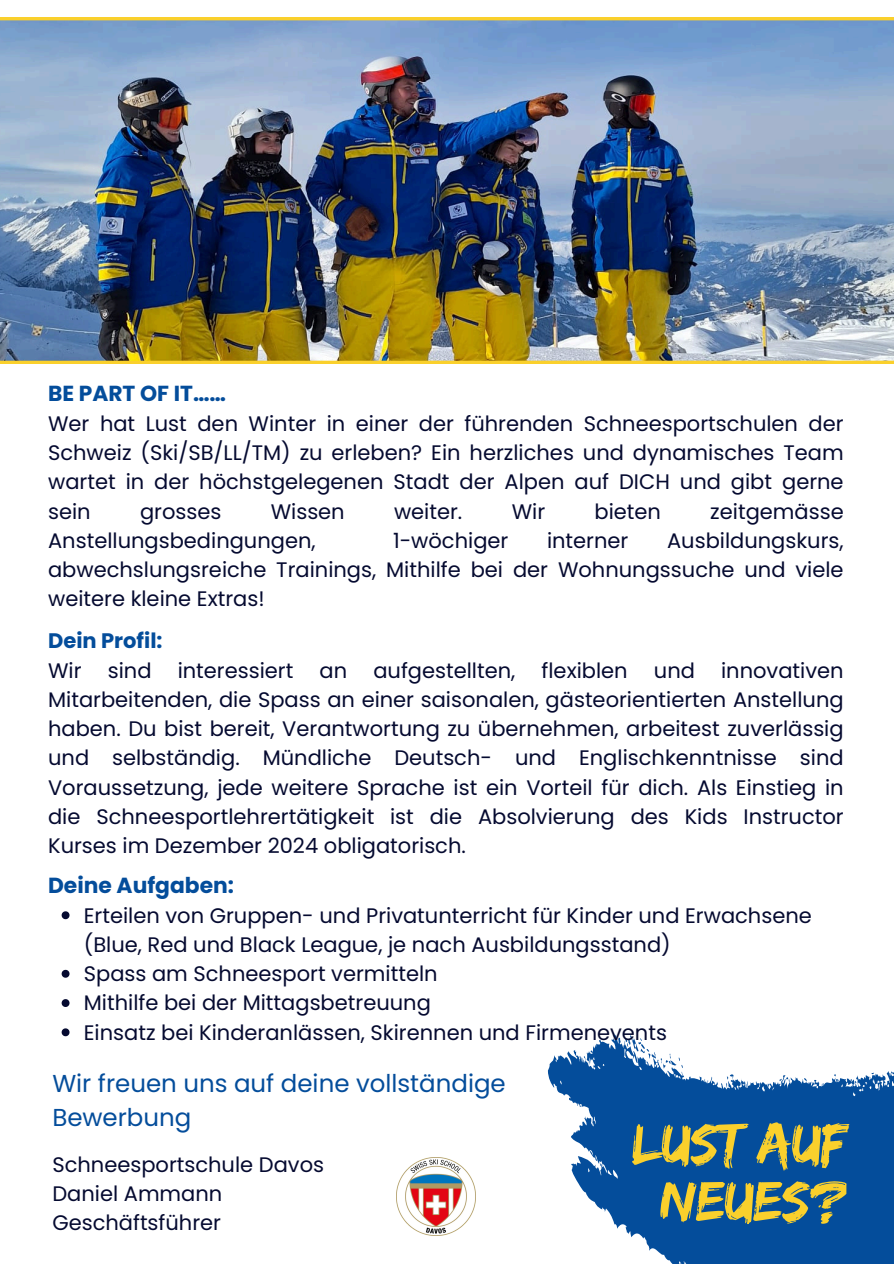
<style>
.page{position:relative;width:894px;height:1264px;background:#fff}
.page>*{position:absolute;margin:0;border:0;box-sizing:border-box;transform-origin:0 0}
.t1{font:58.2px/57.3px "Edo";letter-spacing:-.015em;color:#fad02c;text-align:center}
.t2{font:24.45px/33.8px "Poppins";color:#044d9b}
.t3{font:700 21.75px "Poppins";color:#044d9b}
.t4{font:21px/29.2px "Poppins";color:#050a30;text-align:justify}
.t5{font:700 21px "Poppins";color:#044d9b}
</style>
<div class="page">
<img style="left:0;top:17px;width:893px;height:347px">
<svg style="left:547px;top:1032px;width:346px;height:231px;fill:#044d9b"></svg>
<svg style="left:890px;top:1070px;width:3px;height:6px"></svg>
<svg style="left:851px;top:1079px;width:5px;height:6px"></svg>
<svg style="left:779px;top:1075px;width:9px;height:6px"></svg>
<svg style="left:625px;top:1031px;width:57px;height:37px"></svg>
<svg style="left:62px;top:911px;width:7px;height:8px"></svg>
<svg style="left:62px;top:969px;width:7px;height:8px"></svg>
<svg style="left:62px;top:999px;width:7px;height:7px"></svg>
<svg style="left:62px;top:1028px;width:7px;height:8px"></svg>
<img style="left:397px;top:1157px;width:78px;height:78px">
<p class="t3" style="left:48px;top:378px;width:179px">BE PART OF IT……</p>
<p class="t4" style="left:48px;top:409px;width:796px">Wer hat Lust den Winter in einer der führenden Schneesportschulen der Schweiz (Ski/SB/LL/TM) zu erleben? Ein herzliches und dynamisches Team wartet in der höchstgelegenen Stadt der Alpen auf DICH und gibt gerne sein</p>
<p class="t4" style="left:140px;top:496px;width:83px">grosses</p>
<p class="t4" style="left:270px;top:496px;width:76px">Wissen</p>
<p class="t4" style="left:394px;top:496px;width:70px">weiter.</p>
<p class="t4" style="left:511px;top:496px;width:35px">Wir</p>
<p class="t4" style="left:594px;top:496px;width:68px">bieten</p>
<p class="t4" style="left:710px;top:496px;width:135px">zeitgemässe</p>
<p class="t4" style="left:48px;top:526px;width:269px">Anstellungsbedingungen,</p>
<p class="t4" style="left:393px;top:526px;width:117px">1-wöchiger</p>
<p class="t4" style="left:547px;top:526px;width:83px">interner</p>
<p class="t4" style="left:48px;top:526px;width:796px;text-indent:618px">Ausbildungskurs, abwechslungsreiche Trainings, Mithilfe bei der Wohnungssuche und viele weitere kleine Extras!</p>
<p class="t5" style="left:48px;top:626px;width:116px">Dein Profil:</p>
<p class="t4" style="left:48px;top:655px;width:796px">Wir sind interessiert an aufgestellten, flexiblen und innovativen Mitarbeitenden, die Spass an einer saisonalen, gästeorientierten Anstellung haben. Du bist bereit, Verantwortung zu übernehmen, arbeitest zuverlässig und selbständig. Mündliche Deutsch- und Englischkenntnisse sind Voraussetzung, jede weitere Sprache ist ein Vorteil für dich. Als Einstieg in die Schneesportlehrertätigkeit ist die Absolvierung des Kids Instructor Kurses im Dezember 2024 obligatorisch.</p>
<p class="t3" style="left:48px;top:870px;width:187px">Deine Aufgaben:</p>
<p class="t4" style="left:84px;top:900px;width:729px">Erteilen von Gruppen- und Privatunterricht für Kinder und Erwachsene (Blue, Red und Black League, je nach Ausbildungsstand)</p>
<h3 class="t4" style="left:84px;top:959px;width:355px">Spass am Schneesport vermitteln</h3>
<p class="t4" style="left:84px;top:988px;width:348px">Mithilfe bei der Mittagsbetreuung</p>
<p class="t4" style="left:84px;top:1017px;width:584px">Einsatz bei Kinderanlässen, Skirennen und Firmenevents</p>
<p class="t2" style="left:52px;top:1067px;width:455px">Wir freuen uns auf deine vollständige<br>Bewerbung</p>
<h1 class="t4" style="left:52px;top:1149px;width:273px">Schneesportschule Davos</h1>
<h2 class="t4" style="left:52px;top:1179px;width:171px">Daniel Ammann</h2>
<p class="t4" style="left:52px;top:1208px;width:170px">Geschäftsführer</p>
<p class="t1" style="left:631px;top:1113px;width:217px">LUST AUF<br>NEUES?</p>
</div>
